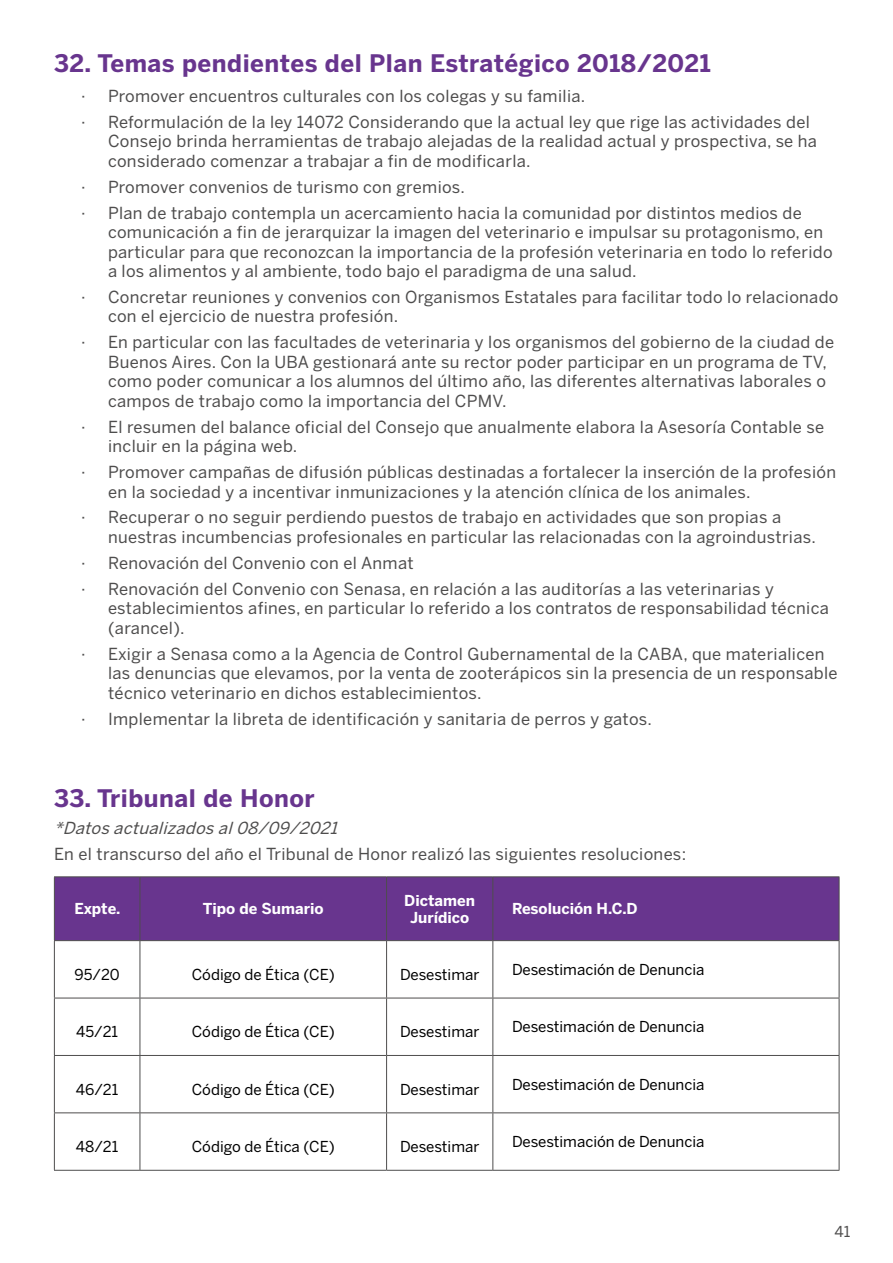
<style>
.page{position:relative;width:893px;height:1263px;background:#fff}
.page>*{position:absolute;margin:0;border:0;box-sizing:border-box;transform-origin:0 0}
.Párrafo_de_lista{font:700 24px "Benton Sans";letter-spacing:.02em;color:#68358e}
.t1{font:16.5px/19.5px "Benton Sans";letter-spacing:.02em;color:#4e4d4d}
.t2{font:italic 16.5px "Benton Sans";color:#4e4d4d}
.t3{font:15px "Benton Sans";color:#000}
.t4{font:700 15px/16.5px "Benton Sans";color:#fff;text-align:center}
.t5{font:15px "Benton Sans";color:#4e4d4d}
</style>
<div class="page">
<div style="left:55px;top:877px;width:784px;height:63px;background:#68358e"></div>
<hr style="left:54px;top:876px;width:86px;height:1px;background:#4e4d4d">
<hr style="left:54px;top:877px;width:1px;height:63px;background:#4e4d4d">
<hr style="left:140px;top:876px;width:247px;height:1px;background:#4e4d4d">
<hr style="left:140px;top:877px;width:1px;height:63px;background:#4e4d4d">
<hr style="left:387px;top:876px;width:106px;height:1px;background:#4e4d4d">
<hr style="left:386px;top:877px;width:1px;height:63px;background:#4e4d4d">
<hr style="left:493px;top:876px;width:346px;height:1px;background:#4e4d4d">
<hr style="left:492px;top:877px;width:1px;height:63px;background:#4e4d4d">
<hr style="left:839px;top:877px;width:1px;height:63px;background:#4e4d4d">
<hr style="left:54px;top:940px;width:86px;height:1px;background:#4e4d4d">
<hr style="left:54px;top:941px;width:1px;height:57px;background:#4e4d4d">
<hr style="left:140px;top:940px;width:247px;height:1px;background:#4e4d4d">
<hr style="left:140px;top:941px;width:1px;height:57px;background:#4e4d4d">
<hr style="left:387px;top:940px;width:106px;height:1px;background:#4e4d4d">
<hr style="left:386px;top:941px;width:1px;height:57px;background:#4e4d4d">
<hr style="left:493px;top:940px;width:346px;height:1px;background:#4e4d4d">
<hr style="left:492px;top:941px;width:1px;height:57px;background:#4e4d4d">
<hr style="left:839px;top:941px;width:1px;height:57px;background:#4e4d4d">
<hr style="left:54px;top:998px;width:86px;height:1px;background:#4e4d4d">
<hr style="left:54px;top:998px;width:1px;height:57px;background:#4e4d4d">
<hr style="left:140px;top:998px;width:247px;height:1px;background:#4e4d4d">
<hr style="left:140px;top:998px;width:1px;height:57px;background:#4e4d4d">
<hr style="left:387px;top:998px;width:106px;height:1px;background:#4e4d4d">
<hr style="left:386px;top:998px;width:1px;height:57px;background:#4e4d4d">
<hr style="left:493px;top:998px;width:346px;height:1px;background:#4e4d4d">
<hr style="left:492px;top:998px;width:1px;height:57px;background:#4e4d4d">
<hr style="left:839px;top:998px;width:1px;height:57px;background:#4e4d4d">
<hr style="left:54px;top:1055px;width:86px;height:1px;background:#4e4d4d">
<hr style="left:54px;top:1056px;width:1px;height:56px;background:#4e4d4d">
<hr style="left:140px;top:1055px;width:247px;height:1px;background:#4e4d4d">
<hr style="left:140px;top:1056px;width:1px;height:56px;background:#4e4d4d">
<hr style="left:387px;top:1055px;width:106px;height:1px;background:#4e4d4d">
<hr style="left:386px;top:1056px;width:1px;height:56px;background:#4e4d4d">
<hr style="left:493px;top:1055px;width:346px;height:1px;background:#4e4d4d">
<hr style="left:492px;top:1056px;width:1px;height:56px;background:#4e4d4d">
<hr style="left:839px;top:1056px;width:1px;height:56px;background:#4e4d4d">
<hr style="left:54px;top:1112px;width:86px;height:1px;background:#4e4d4d">
<hr style="left:54px;top:1113px;width:1px;height:57px;background:#4e4d4d">
<hr style="left:140px;top:1112px;width:247px;height:1px;background:#4e4d4d">
<hr style="left:140px;top:1113px;width:1px;height:57px;background:#4e4d4d">
<hr style="left:387px;top:1112px;width:106px;height:1px;background:#4e4d4d">
<hr style="left:386px;top:1113px;width:1px;height:57px;background:#4e4d4d">
<hr style="left:493px;top:1112px;width:346px;height:1px;background:#4e4d4d">
<hr style="left:492px;top:1113px;width:1px;height:57px;background:#4e4d4d">
<hr style="left:839px;top:1113px;width:1px;height:57px;background:#4e4d4d">
<hr style="left:54px;top:1170px;width:86px;height:1px;background:#4e4d4d">
<hr style="left:140px;top:1170px;width:247px;height:1px;background:#4e4d4d">
<hr style="left:387px;top:1170px;width:106px;height:1px;background:#4e4d4d">
<hr style="left:493px;top:1170px;width:346px;height:1px;background:#4e4d4d">
<p class="Párrafo_de_lista" style="left:54px;top:49px;width:658px">32. Temas pendientes del Plan Estratégico 2018/2021</p>
<p class="t1" style="left:81px;top:86px;width:506px">· Promover encuentros culturales con los colegas y su familia.</p>
<p class="t1" style="left:108px;top:112px;width:711px;text-indent:-27px">· Reformulación de la ley 14072 Considerando que la actual ley que rige las actividades del<br>Consejo brinda herramientas de trabajo alejadas de la realidad actual y prospectiva, se ha considerado comenzar a trabajar a fin de modificarla.</p>
<p class="t1" style="left:81px;top:177px;width:385px">· Promover convenios de turismo con gremios.</p>
<p class="t1" style="left:108px;top:203px;width:726px;text-indent:-27px">· Plan de trabajo contempla un acercamiento hacia la comunidad por distintos medios de comunicación a fin de jerarquizar la imagen del veterinario e impulsar su protagonismo, en particular para que reconozcan la importancia de la profesión veterinaria en todo lo referido a los alimentos y al ambiente, todo bajo el paradigma de una salud.</p>
<p class="t1" style="left:108px;top:287px;width:732px;text-indent:-27px">· Concretar reuniones y convenios con Organismos Estatales para facilitar todo lo relacionado con el ejercicio de nuestra profesión.</p>
<p class="t1" style="left:108px;top:332px;width:728px;text-indent:-27px">· En particular con las facultades de veterinaria y los organismos del gobierno de la ciudad de Buenos Aires. Con la UBA gestionará ante su rector poder participar en un programa de TV, como poder comunicar a los alumnos del último año, las diferentes alternativas laborales o campos de trabajo como la importancia del CPMV.</p>
<p class="t1" style="left:108px;top:417px;width:718px;text-indent:-27px">· El resumen del balance oficial del Consejo que anualmente elabora la Asesoría Contable se incluir en la página web.</p>
<p class="t1" style="left:108px;top:462px;width:730px;text-indent:-27px">· Promover campañas de difusión públicas destinadas a fortalecer la inserción de la profesión en la sociedad y a incentivar inmunizaciones y la atención clínica de los animales.</p>
<p class="t1" style="left:108px;top:507px;width:709px;text-indent:-27px">· Recuperar o no seguir perdiendo puestos de trabajo en actividades que son propias a nuestras incumbencias profesionales en particular las relacionadas con la agroindustrias.</p>
<p class="t1" style="left:81px;top:553px;width:334px">· Renovación del Convenio con el Anmat</p>
<p class="t1" style="left:108px;top:579px;width:722px;text-indent:-27px">· Renovación del Convenio con Senasa, en relación a las auditorías a las veterinarias y establecimientos afines, en particular lo referido a los contratos de responsabilidad técnica (arancel).</p>
<p class="t1" style="left:108px;top:644px;width:731px;text-indent:-27px">· Exigir a Senasa como a la Agencia de Control Gubernamental de la CABA, que materialicen las denuncias que elevamos, por la venta de zooterápicos sin la presencia de un responsable técnico veterinario en dichos establecimientos.</p>
<p class="t1" style="left:81px;top:708px;width:572px">· Implementar la libreta de identificación y sanitaria de perros y gatos.</p>
<p class="Párrafo_de_lista" style="left:54px;top:784px;width:262px">33. Tribunal de Honor</p>
<p class="t2" style="left:54px;top:818px;width:290px">*Datosactualizadosal08/09/2021</p>
<p class="t1" style="left:54px;top:844px;width:634px">En el transcurso del año el Tribunal de Honor realizó las siguientes resoluciones:</p>
<p class="t4" style="left:75px;top:900px;width:47px">Expte.</p>
<p class="t4" style="left:203px;top:900px;width:122px">Tipo de Sumario</p>
<p class="t4" style="left:404px;top:892px;width:72px">Dictamen<br>Jurídico</p>
<p class="t4" style="left:512px;top:900px;width:127px">Resolución H.C.D</p>
<p class="t3" style="left:75px;top:966px;width:47px">95/20</p>
<p class="t3" style="left:192px;top:966px;width:145px">Código de Ética (CE)</p>
<p class="t3" style="left:400px;top:966px;width:81px">Desestimar</p>
<p class="t3" style="left:512px;top:960px;width:194px">Desestimación de Denuncia</p>
<p class="t3" style="left:76px;top:1023px;width:44px">45/21</p>
<p class="t3" style="left:192px;top:1023px;width:145px">Código de Ética (CE)</p>
<p class="t3" style="left:400px;top:1023px;width:81px">Desestimar</p>
<p class="t3" style="left:512px;top:1018px;width:194px">Desestimación de Denuncia</p>
<p class="t3" style="left:76px;top:1080px;width:44px">46/21</p>
<p class="t3" style="left:192px;top:1080px;width:145px">Código de Ética (CE)</p>
<p class="t3" style="left:400px;top:1080px;width:81px">Desestimar</p>
<p class="t3" style="left:512px;top:1075px;width:194px">Desestimación de Denuncia</p>
<p class="t3" style="left:76px;top:1138px;width:44px">48/21</p>
<p class="t3" style="left:192px;top:1138px;width:145px">Código de Ética (CE)</p>
<p class="t3" style="left:400px;top:1138px;width:81px">Desestimar</p>
<p class="t3" style="left:512px;top:1133px;width:194px">Desestimación de Denuncia</p>
<p class="t5" style="left:835px;top:1222px;width:17px">41</p>
</div>
